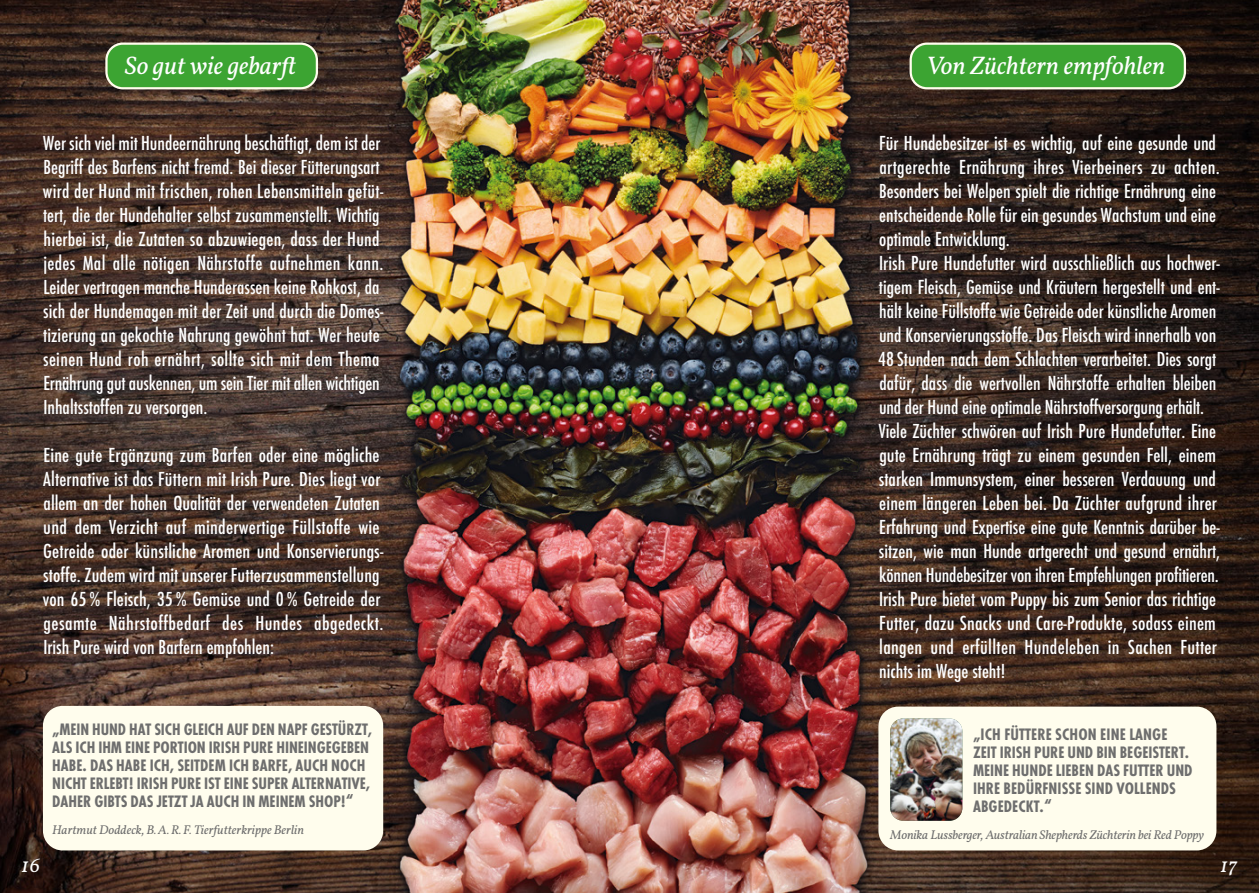
<style>
.page{position:relative;width:1259px;height:893px;background:#fff}
.page>*{position:absolute;margin:0;border:0;box-sizing:border-box;transform-origin:0 0}
.t1{font:italic 25.5px "Vollkorn";color:#fff}
.t2{font:500 condensed 21.15px/24px "Futura T";color:#fff}
.t3{font:italic 21px "Vollkorn";color:#fff}
.t4{font:700 condensed 17.25px/18.1px "Futura T";letter-spacing:-.005em;color:#6e6e6e}
.t5{font:italic 12.75px "Vollkorn";letter-spacing:-.01em;color:#6e6e6e}
</style>
<div class="page">
<img style="left:0;top:0;width:1259px;height:893px">
<img style="left:390px;top:0;width:486px;height:893px">
<div style="left:106px;top:44px;width:211px;height:44px;background:#3ca432;border-radius:16px"></div>
<div style="left:105px;top:43px;width:213px;height:46px;border:2px solid #fffded;border-radius:16px"></div>
<div style="left:43px;top:706px;width:340px;height:144px;background:#fffded;border-radius:20px"></div>
<div style="left:878px;top:707px;width:338px;height:143px;background:#fffded;border-radius:20px"></div>
<img style="left:890px;top:718px;width:72px;height:103px">
<div style="left:910px;top:44px;width:275px;height:44px;background:#3ca432;border-radius:16px"></div>
<div style="left:909px;top:43px;width:277px;height:46px;border:2px solid #fffded;border-radius:16px"></div>
<p class="t1" style="left:125px;top:49px;width:177px">So gut wie gebarft</p>
<p class="t2" style="left:43px;top:130px;width:342px">Wer sich viel mit Hundeernährung beschäftigt, dem ist der Begriff des Barfens nicht fremd. Bei dieser Fütterungsart wird der Hund mit frischen, rohen Lebensmitteln gefüt&shy;tert, die der Hundehalter selbst zusammenstellt. Wichtig hierbei ist, die Zutaten so abzuwiegen, dass der Hund jedes Mal alle nötigen Nährstoffe aufnehmen kann.<br>Leider vertragen manche Hunderassen keine Rohkost, da sich der Hundemagen mit der Zeit und durch die Domes&shy;tizierung an gekochte Nahrung gewöhnt hat. Wer heute seinen Hund roh ernährt, sollte sich mit dem Thema Ernährung gut auskennen, um sein Tier mit allen wichtigen Inhaltsstoffen zu versorgen.</p>
<p class="t2" style="left:43px;top:442px;width:342px">Eine gute Ergänzung zum Barfen oder eine mögliche Alternative ist das Füttern mit Irish Pure. Dies liegt vor allem an der hohen Qualität der verwendeten Zutaten und dem Verzicht auf minderwertige Füllstoffe wie Getreide oder künstliche Aromen und Konservierungs&shy;stoffe. Zudem wird mit unserer Futterzusammenstellung von 65 % Fleisch, 35 % Gemüse und 0 % Getreide der gesamte Nährstoffbedarf des Hundes abgedeckt.<br>Irish Pure wird von Barfern empfohlen:</p>
<p class="t4" style="left:52px;top:720px;width:321px">„MEIN HUND HAT SICH GLEICH AUF DEN NAPF GESTÜRZT, ALS ICH IHM EINE PORTION IRISH PURE HINEINGEGEBEN HABE. DAS HABE ICH, SEITDEM ICH BARFE, AUCH NOCH NICHT ERLEBT! IRISH PURE IST EINE SUPER ALTERNATIVE, DAHER GIBTS DAS JETZT JA AUCH IN MEINEM SHOP!“</p>
<p class="t1" style="left:926px;top:49px;width:241px">Von Züchtern empfohlen</p>
<p class="t2" style="left:878px;top:130px;width:343px">Für Hundebesitzer ist es wichtig, auf eine gesunde und artgerechte Ernährung ihres Vierbeiners zu achten.<br>Besonders bei Welpen spielt die richtige Ernährung eine entscheidende Rolle für ein gesundes Wachstum und eine optimale Entwicklung.<br>Irish Pure Hundefutter wird ausschließlich aus hochwer&shy;tigem Fleisch, Gemüse und Kräutern hergestellt und ent&shy;hält keine Füllstoffe wie Getreide oder künstliche Aromen und Konservierungsstoffe. Das Fleisch wird innerhalb von 48Stunden nach dem Schlachten verarbeitet. Dies sorgt dafür, dass die wertvollen Nährstoffe erhalten bleiben und der Hund eine optimale Nährstoffversorgung erhält.<br>Viele Züchter schwören auf Irish Pure Hundefutter. Eine gute Ernährung trägt zu einem gesunden Fell, einem starken Immunsystem, einer besseren Verdauung und einem längeren Leben bei. Da Züchter aufgrund ihrer Erfahrung und Expertise eine gute Kenntnis darüber be&shy;sitzen, wie man Hunde artgerecht und gesund ernährt, können Hundebesitzer von ihren Empfehlungen profitieren.<br>Irish Pure bietet vom Puppy bis zum Senior das richtige Futter, dazu Snacks und Care-Produkte, sodass einem langen und erfüllten Hundeleben in Sachen Futter nichts im Wege steht!</p>
<p class="t4" style="left:973px;top:725px;width:221px">„ICH FÜTTERE SCHON EINE LANGE<br>ZEIT IRISH PURE UND BIN BEGEISTERT.<br>MEINE HUNDE LIEBEN DAS FUTTER UND<br>IHRE BEDÜRFNISSE SIND VOLLENDS<br>ABGEDECKT.“</p>
<p class="t5" style="left:52px;top:822px;width:253px">Hartmut Doddeck, B.A.R.F. Tierfutterkrippe Berlin</p>
<p class="t5" style="left:890px;top:826px;width:315px">Monika Lussberger, Australian Shepherds Züchterin bei Red Poppy</p>
<p class="t3" style="left:21px;top:851px;width:21px">16</p>
<p class="t3" style="left:1220px;top:851px;width:19px">17</p>
</div>
